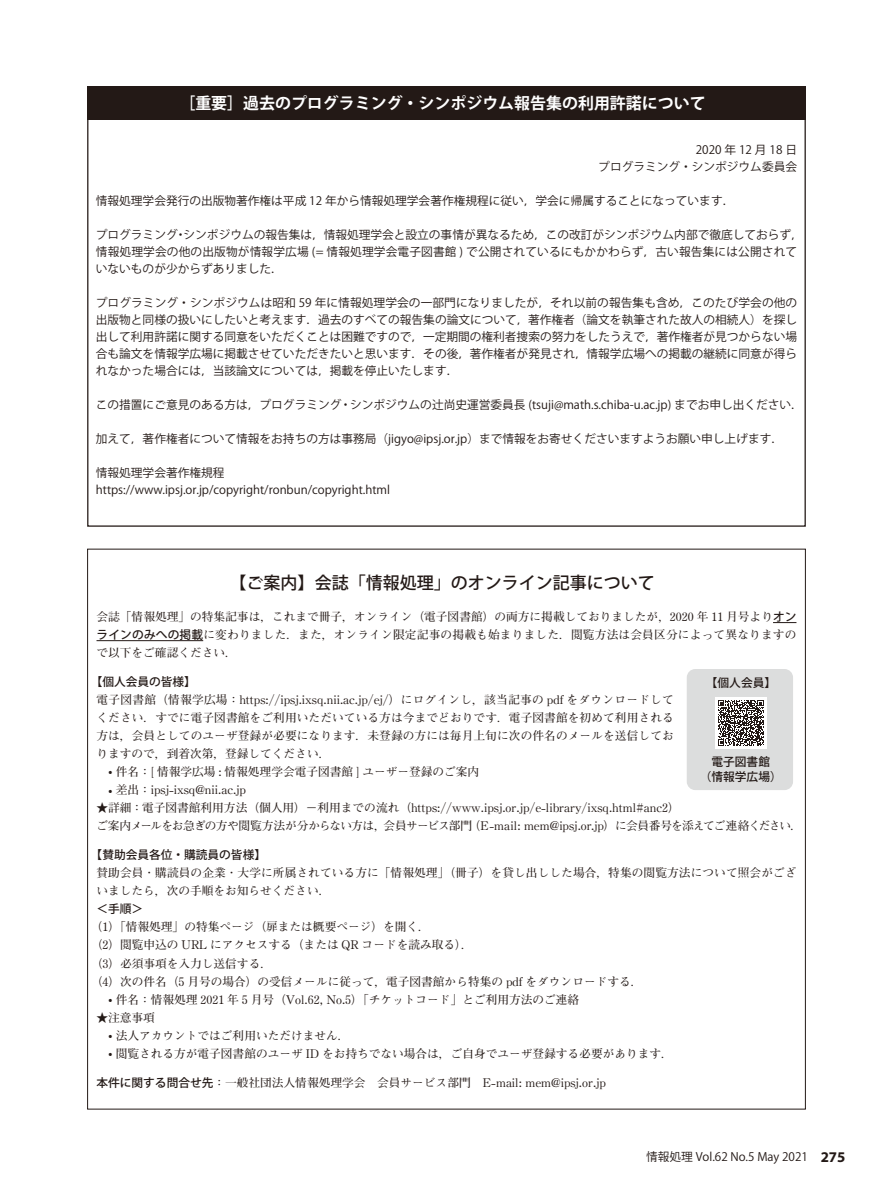
<style>
.page{position:relative;width:893px;height:1191px;background:#fff}
.page>*{position:absolute;margin:0;border:0;box-sizing:border-box;transform-origin:0 0}
.t1{font:500 16.95px "Koz Go Pro";color:#231916}
.t2{font:700 15.9px "Koz Go Pro";color:#fff}
.t3{font:700 11.7px/18px "Futo Min A101 Pro";color:#231916;text-align:justify}
.t4{font:11.7px/17px "Koz Go Pro";color:#231916}
.t5{font:11.7px "M Ma Century";color:#231916}
.t6{font:700 11.7px "Futo Min A101 Pro";letter-spacing:-.05em;color:#231916}
.t7{font:500 11.7px/14.9px "Koz Go Pro";color:#231916;text-align:center}
.s1{font-family:"M Ma Century";font-weight:400;font-size:12px}
.s2{font-family:"Koz Go Pro";font-weight:500}
.s3{font-family:"M Ma Century";font-weight:400}
.s4{font-family:"Minion Pro";font-weight:400}
.s5{font-size:12.3px}
.s6{font-family:"Minion Pro"}
.s7{font-family:"Futo Min A101 Pro";font-weight:700}
.s8{font-size:12px}
.s9{font-family:"Myriad Pro";font-weight:700;font-size:14.85px}
</style>
<div class="page">
<div style="left:87px;top:86px;width:719px;height:33px;background:#231916"></div>
<svg style="left:773px;top:622px;width:23px;height:1px"></svg>
<hr style="left:97px;top:640px;width:106px;height:1px;background:#231916">
<div style="left:687px;top:669px;width:106px;height:121px;background:#dcdddd;border-radius:9px"></div>
<div style="left:715px;top:697px;width:52px;height:52px;background:#fff"></div>
<svg style="left:718px;top:700px;width:46px;height:45px"></svg>
<h2 class="t2" style="left:179px;top:93px;width:528px">［重要］過去のプログラミング・シンポジウム報告集の利用許諾について</h2>
<p class="t4" style="left:598px;top:141px;width:200px;text-align:right">2020 年 12 月 18 日<br>プログラミング・シンポジウム委員会</p>
<p class="t4" style="left:96px;top:192px;width:640px">情報処理学会発行の出版物著作権は平成 12 年から情報処理学会著作権規程に従い，学会に帰属することになっています．</p>
<p class="t4" style="left:96px;top:226px;width:708px">プログラミング・シンポジウムの報告集は，情報処理学会と設立の事情が異なるため，この改訂がシンポジウム内部で徹底しておらず，情報処理学会の他の出版物が情報学広場 (= 情報処理学会電子図書館 ) で公開されているにもかかわらず，古い報告集には公開されていないものが少からずありました．</p>
<p class="t4" style="left:96px;top:294px;width:703px;text-align:justify">プログラミング・シンポジウムは昭和 59 年に情報処理学会の一部門になりましたが，それ以前の報告集も含め，このたび学会の他の出版物と同様の扱いにしたいと考えます．過去のすべての報告集の論文について，著作権者（論文を執筆された故人の相続人）を探し出して利用許諾に関する同意をいただくことは困難ですので，一定期間の権利者捜索の努力をしたうえで，著作権者が見つからない場合も論文を情報学広場に掲載させていただきたいと思います．その後，著作権者が発見され，情報学広場への掲載の継続に同意が得られなかった場合には，当該論文については，掲載を停止いたします．</p>
<p class="t4" style="left:96px;top:396px;width:709px">この措置にご意見のある方は，プログラミング・シンポジウムの辻尚史運営委員長 (tsuji@math.s.chiba-u.ac.jp) までお申し出ください．</p>
<p class="t4" style="left:96px;top:430px;width:689px">加えて，著作権者について情報をお持ちの方は事務局（jigyo@ipsj.or.jp）まで情報をお寄せくださいますようお願い申し上げます．</p>
<p class="t4" style="left:96px;top:464px;width:296px">情報処理学会著作権規程https://www.ipsj.or.jp/copyright/ronbun/copyright.html</p>
<h1 class="t1" style="left:230px;top:572px;width:427px">【ご案内】会誌「情報処理」のオンライン記事について</h1>
<p class="t3" style="left:97px;top:606px;width:701px">会誌「情報処理」の特集記事は，これまで冊子，オンライン（電子図書館）の両方に掲載しておりましたが，<span class="s1">2020</span> 年 <span class="s1">11</span> 月号より<span class="s2">オンラインのみへの掲載</span>に変わりました．また，オンライン限定記事の掲載も始まりました．閲覧方法は会員区分によって異なりますので以下をご確認ください．</p>
<p class="t7" style="left:91px;top:674px;width:107px">【個人会員の皆様】</p>
<p class="t3" style="left:97px;top:689px;width:579px">電子図書館（情報学広場：<span class="s3">https://ipsj.ixsq.nii.ac.jp/ej/</span>）にログインし，該当記事の <span class="s3">pdf</span> をダウンロードしてください．すでに電子図書館をご利用いただいている方は今までどおりです．電子図書館を初めて利用される方は，会員としてのユーザ登録が必要になります．未登録の方には毎月上旬に次の件名のメールを送信しておりますので，到着次第，登録してください．</p>
<p class="t3" style="left:108px;top:761px;width:373px"><span class="s4">•</span> 件名：<span class="s5">[</span> 情報学広場 <span class="s3">:</span> 情報処理学会電子図書館 <span class="s5">]</span> ユーザー登録のご案内</p>
<p class="t5" style="left:108px;top:784px;width:139px"><span class="s6">•</span> <span class="s7">差出：</span>ipsj<span class="s7">-</span>ixsq@nii.ac.jp</p>
<p class="t5" style="left:97px;top:802px;width:585px"><span class="s7">★詳細：電子図書館利用方法（個人用）－利用までの流れ（</span>https://www.ipsj.or.jp/e<span class="s7">-</span>library/ixsq.html#anc<span class="s8">2</span><span class="s7">）</span></p>
<p class="t6" style="left:97px;top:817px;width:707px">ご案内メールをお急ぎの方や閲覧方法が分からない方は，会員サービス部門（<span class="s3">E</span>-<span class="s3">mail: mem@ipsj.or.jp</span>）に会員番号を添えてご連絡ください．</p>
<p class="t7" style="left:91px;top:848px;width:177px">【賛助会員各位・購読員の皆様】</p>
<p class="t3" style="left:97px;top:862px;width:702px">賛助会員・購読員の企業・大学に所属されている方に「情報処理」（冊子）を貸し出しした場合，特集の閲覧方法について照会がございましたら，次の手順をお知らせください．</p>
<p class="t7" style="left:97px;top:902px;width:48px">＜手順＞</p>
<p class="t3" style="left:91px;top:916px;width:553px;text-align:left">（<span class="s1">1</span>）「情報処理」の特集ページ（扉または概要ページ）を開く．<br>（<span class="s1">2</span>）閲覧申込の <span class="s3">URL</span> にアクセスする（または <span class="s3">QR</span> コードを読み取る）．<br>（<span class="s1">3</span>）必須事項を入力し送信する．<br>（<span class="s1">4</span>）次の件名（<span class="s1">5</span> 月号の場合）の受信メールに従って，電子図書館から特集の <span class="s3">pdf</span> をダウンロードする．</p>
<p class="t3" style="left:108px;top:989px;width:473px"><span class="s4">•</span> 件名：情報処理 <span class="s1">2021</span> 年 <span class="s1">5</span> 月号（<span class="s3">Vol.</span><span class="s1">62</span><span class="s3">, No.</span><span class="s1">5</span>）「チケットコード」とご利用方法のご連絡</p>
<p class="t3" style="left:97px;top:1007px;width:60px">★注意事項</p>
<p class="t3" style="left:108px;top:1025px;width:243px"><span class="s4">•</span> 法人アカウントではご利用いただけません．</p>
<p class="t3" style="left:108px;top:1043px;width:566px"><span class="s4">•</span> 閲覧される方が電子図書館のユーザ <span class="s3">ID</span> をお持ちでない場合は，ご自身でユーザ登録する必要があります．</p>
<p class="t3" style="left:97px;top:1071px;width:511px"><span class="s2">本件に関する問合せ先</span>：一般社団法人情報処理学会　会員サービス部門　<span class="s3">E</span>-<span class="s3">mail: mem@ipsj.or.jp</span></p>
<p class="t7" style="left:706px;top:676px;width:72px">【個人会員】</p>
<p class="t7" style="left:700px;top:755px;width:83px">電子図書館<br>（情報学広場）</p>
<p class="t4" style="left:646px;top:1149px;width:201px">情報処理 Vol.62 No.5 May 2021 <span class="s9">275</span></p>
</div>
